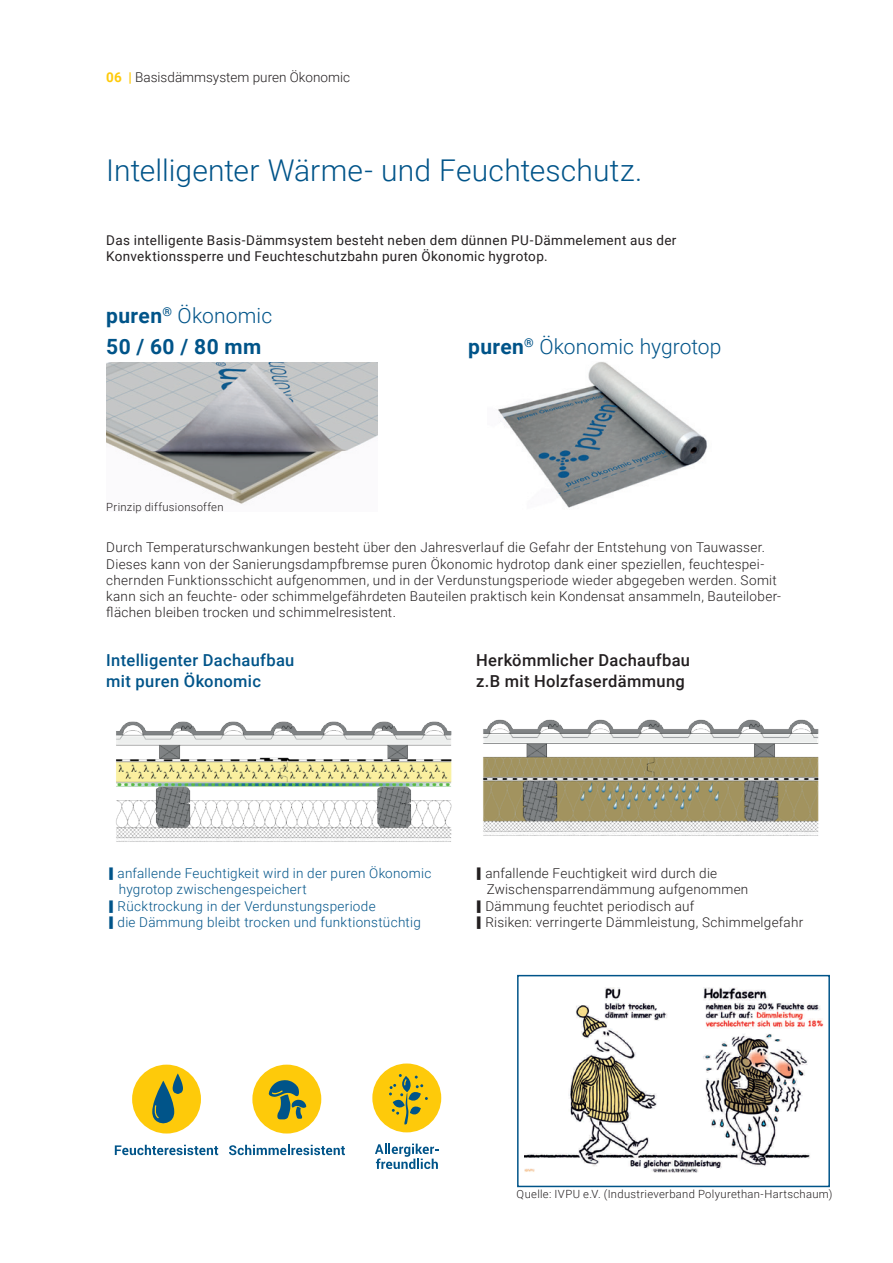
<style>
.page{position:relative;width:893px;height:1263px;background:#fff}
.page>*{position:absolute;margin:0;border:0;box-sizing:border-box;transform-origin:0 0}
.t1{font:300 30px "Roboto";letter-spacing:.005em;color:#005489}
.t2{font:700 21px/31px "Roboto";letter-spacing:.015em;color:#005489}
.t3{font:300 21px "Roboto";letter-spacing:.005em;color:#005489}
.t4{font:500 16.5px/21px "Roboto";letter-spacing:.02em;color:#231f20}
.t5{font:500 16.5px/21px "Roboto";letter-spacing:.02em;color:#005489}
.t6{font:300 13.5px/16.2px "Roboto";letter-spacing:.02em;color:#231f20}
.t7{font:300 13.5px/16.5px "Roboto";letter-spacing:.02em;color:#005489}
.t8{font:13.5px/16.2px "Roboto";letter-spacing:.025em;color:#231f20}
.t9{font:300 13.5px "Roboto";color:#231f20}
.t10{font:300 11.25px "Roboto";letter-spacing:.025em;color:#231f20}
.s1{font-weight:700;color:#feca0a}
.s2{font-weight:300}
.s3{font-weight:700}
</style>
<div class="page">
<img style="left:106px;top:363px;width:271px;height:141px">
<img style="left:498px;top:362px;width:210px;height:146px">
<img style="left:116px;top:721px;width:336px;height:121px">
<img style="left:483px;top:719px;width:336px;height:117px">
<svg style="left:115px;top:1145px;width:103px;height:10px"></svg>
<div style="left:132px;top:1065px;width:69px;height:68px;background:#feca0a;border-radius:50%"></div>
<svg style="left:152px;top:1073px;width:31px;height:50px"></svg>
<svg style="left:229px;top:1145px;width:116px;height:10px"></svg>
<div style="left:252px;top:1065px;width:69px;height:68px;background:#feca0a;border-radius:50%"></div>
<svg style="left:269px;top:1080px;width:37px;height:39px"></svg>
<svg style="left:375px;top:1143px;width:64px;height:26px"></svg>
<div style="left:372px;top:1063px;width:69px;height:69px;background:#feca0a;border-radius:50%"></div>
<svg style="left:389px;top:1074px;width:39px;height:51px"></svg>
<img style="left:524px;top:974px;width:302px;height:199px">
<div style="left:517px;top:975px;width:313px;height:212px;border:2px solid #005489"></div>
<p class="t9" style="left:106px;top:68px;width:245px"><span class="s1">06 |</span> Basisdämmsystem puren Ökonomic</p>
<h1 class="t1" style="left:106px;top:149px;width:537px">Intelligenter Wärme- und Feuchteschutz.</h1>
<p class="t8" style="left:106px;top:232px;width:572px">Das intelligente Basis-Dämmsystem besteht neben dem dünnen PU-Dämmelement aus der<br>Konvektionssperre und Feuchteschutzbahn puren Ökonomic hygrotop.</p>
<h2 class="t2" style="left:106px;top:299px;width:167px">puren<sup>®</sup> <span class="s2">Ökonomic<br></span>50 / 60 / 80 mm</h2>
<p class="t10" style="left:106px;top:499px;width:119px">Prinzip diffusionsoffen</p>
<h2 class="t3" style="left:468px;top:332px;width:255px"><span class="s3">puren</span><sup>®</sup> Ökonomic hygrotop</h2>
<p class="t6" style="left:106px;top:539px;width:676px">Durch Temperaturschwankungen besteht über den Jahresverlauf die Gefahr der Entstehung von Tauwasser.<br>Dieses kann von der Sanierungsdampfbremse puren Ökonomic hydrotop dank einer speziellen, feuchtespei&shy;chernden Funktionsschicht aufgenommen, und in der Verdunstungsperiode wieder abgegeben werden. Somit kann sich an feuchte- oder schimmelgefährdeten Bauteilen praktisch kein Kondensat ansammeln, Bauteilober&shy;flächen bleiben trocken und schimmelresistent.</p>
<p class="t5" style="left:106px;top:649px;width:190px">Intelligenter Dachaufbau mit puren Ökonomic</p>
<p class="t4" style="left:476px;top:649px;width:215px">Herkömmlicher Dachaufbau z.B mit Holzfaserdämmung</p>
<p class="t7" style="left:118px;top:864px;width:315px">anfallende Feuchtigkeit wird in der puren Ökonomic hygrotop zwischengespeichert<br>Rücktrockung in der Verdunstungsperiode<br>die Dämmung bleibt trocken und funktionstüchtig</p>
<p class="t6" style="left:485px;top:864px;width:319px">anfallende Feuchtigkeit wird durch die Zwischensparrendämmung aufgenommen Dämmung feuchtet periodisch auf<br>Risiken: verringerte Dämmleistung, Schimmelgefahr</p>
<p class="t10" style="left:517px;top:1186px;width:317px">Quelle: IVPU e.V. (Industrieverband Polyurethan-Hartschaum)</p>
</div>
